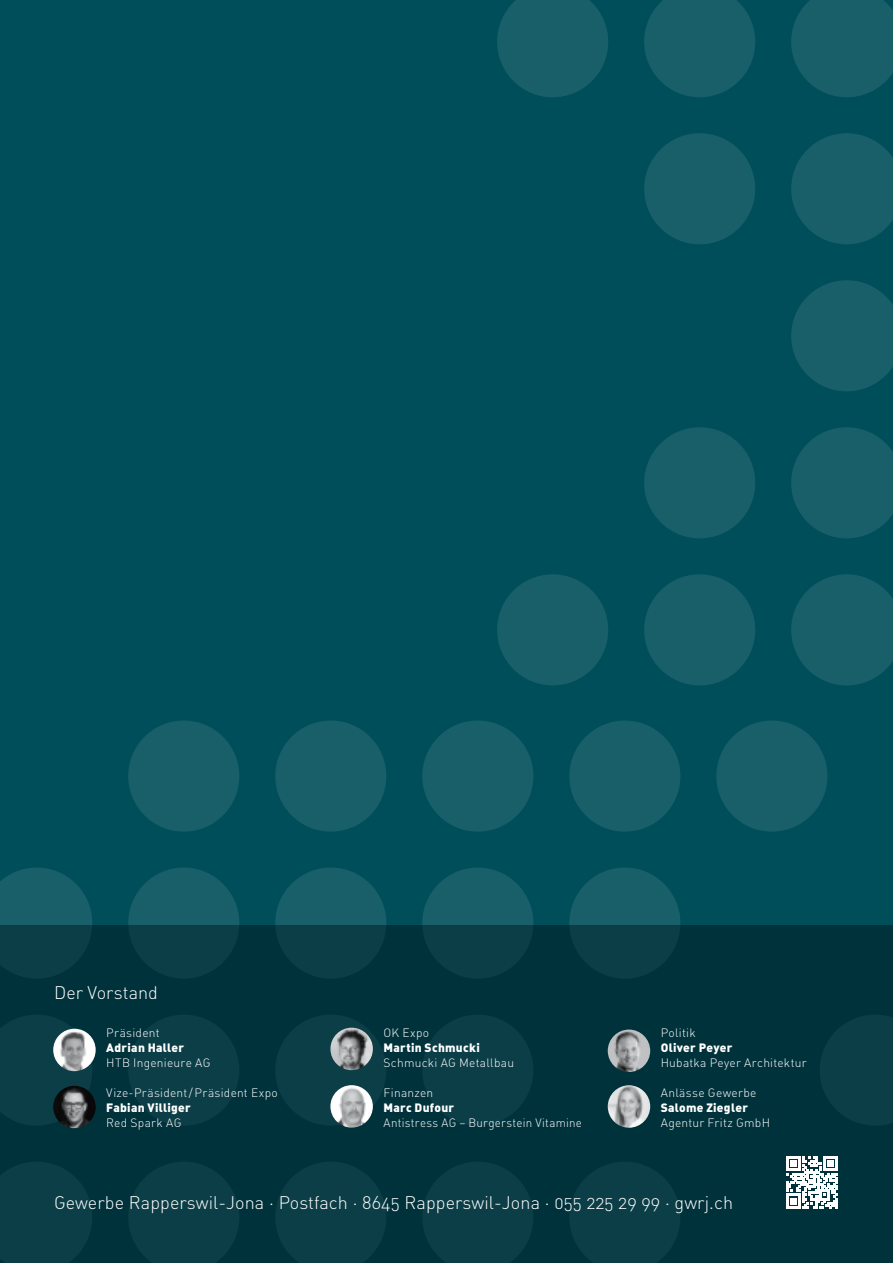
<style>
.page{position:relative;width:893px;height:1263px;background:#004e5a}
.page>*{position:absolute;margin:0;border:0;box-sizing:border-box;transform-origin:0 0}
.t1{font:18px "DIN Light Alternate";letter-spacing:.005em;color:#fff}
.t2{font:300 18px "DIN";letter-spacing:-.005em;color:#fff}
.t3{font:12px "DIN Light Alternate";letter-spacing:.02em;color:#fff}
.t4{font:12px "DIN Black Alternate";letter-spacing:.025em;color:#fff}
</style>
<div class="page">
<svg style="left:497px;top:0;width:111px;height:97px"></svg>
<svg style="left:644px;top:0;width:111px;height:97px"></svg>
<svg style="left:791px;top:0;width:102px;height:97px;background:#155c67"></svg>
<div style="left:497px;top:574px;width:111px;height:111px;background:#195f6a;border-radius:50%"></div>
<div style="left:644px;top:133px;width:111px;height:111px;background:#195f6a;border-radius:50%"></div>
<div style="left:644px;top:427px;width:111px;height:111px;background:#195f6a;border-radius:50%"></div>
<div style="left:644px;top:574px;width:111px;height:111px;background:#195f6a;border-radius:50%"></div>
<svg style="left:791px;top:133px;width:102px;height:111px"></svg>
<svg style="left:791px;top:280px;width:102px;height:111px"></svg>
<svg style="left:791px;top:427px;width:102px;height:111px"></svg>
<svg style="left:791px;top:574px;width:102px;height:111px"></svg>
<div style="left:716px;top:720px;width:111px;height:112px;background:#195f6a;border-radius:50%"></div>
<div style="left:569px;top:720px;width:111px;height:112px;background:#195f6a;border-radius:50%"></div>
<div style="left:422px;top:720px;width:111px;height:112px;background:#195f6a;border-radius:50%"></div>
<div style="left:275px;top:720px;width:111px;height:112px;background:#195f6a;border-radius:50%"></div>
<div style="left:128px;top:720px;width:111px;height:112px;background:#195f6a;border-radius:50%"></div>
<div style="left:569px;top:867px;width:111px;height:112px;background:#195f6a;border-radius:50%"></div>
<div style="left:422px;top:867px;width:111px;height:112px;background:#195f6a;border-radius:50%"></div>
<div style="left:275px;top:867px;width:111px;height:112px;background:#195f6a;border-radius:50%"></div>
<div style="left:128px;top:867px;width:111px;height:112px;background:#195f6a;border-radius:50%"></div>
<svg style="left:0;top:868px;width:92px;height:57px"></svg>
<div style="left:0;top:925px;width:893px;height:338px;background:#00323c"></div>
<img style="left:53px;top:1029px;width:43px;height:42px;border-radius:21px">
<img style="left:330px;top:1028px;width:43px;height:42px;border-radius:21px">
<img style="left:608px;top:1029px;width:42px;height:43px;border-radius:21px">
<img style="left:330px;top:1085px;width:43px;height:42px;border-radius:21px">
<img style="left:608px;top:1085px;width:42px;height:43px;border-radius:21px">
<img style="left:53px;top:1086px;width:43px;height:42px;border-radius:21px">
<svg style="left:786px;top:1156px;width:52px;height:52px"></svg>
<h1 class="t2" style="left:54px;top:982px;width:105px">Der Vorstand</h1>
<p class="t3" style="left:106px;top:1025px;width:55px">Präsident</p>
<p class="t4" style="left:106px;top:1040px;width:80px">Adrian Haller</p>
<p class="t3" style="left:106px;top:1055px;width:106px">HTB Ingenieure AG</p>
<p class="t3" style="left:106px;top:1085px;width:173px">Vize-Präsident/Präsident Expo</p>
<p class="t4" style="left:106px;top:1100px;width:86px">Fabian Villiger</p>
<p class="t3" style="left:106px;top:1115px;width:77px">Red Spark AG</p>
<p class="t3" style="left:383px;top:1025px;width:47px">OK Expo</p>
<p class="t4" style="left:383px;top:1040px;width:98px">Martin Schmucki</p>
<p class="t3" style="left:383px;top:1055px;width:132px">Schmucki AG Metallbau</p>
<p class="t3" style="left:383px;top:1085px;width:51px">Finanzen</p>
<p class="t4" style="left:383px;top:1100px;width:72px">Marc Dufour</p>
<p class="t3" style="left:383px;top:1115px;width:200px">Antistress AG – Burgerstein Vitamine</p>
<p class="t3" style="left:661px;top:1025px;width:36px">Politik</p>
<p class="t4" style="left:661px;top:1040px;width:73px">Oliver Peyer</p>
<p class="t3" style="left:661px;top:1055px;width:147px">Hubatka Peyer Architektur</p>
<p class="t3" style="left:661px;top:1085px;width:97px">Anlässe Gewerbe</p>
<p class="t4" style="left:661px;top:1100px;width:89px">Salome Ziegler</p>
<p class="t3" style="left:661px;top:1115px;width:111px">Agentur Fritz GmbH</p>
<h1 class="t1" style="left:54px;top:1191px;width:681px">Gewerbe Rapperswil-Jona · Postfach · 8645 Rapperswil-Jona · 055 225 29 99 · gwrj.ch</h1>
</div>
